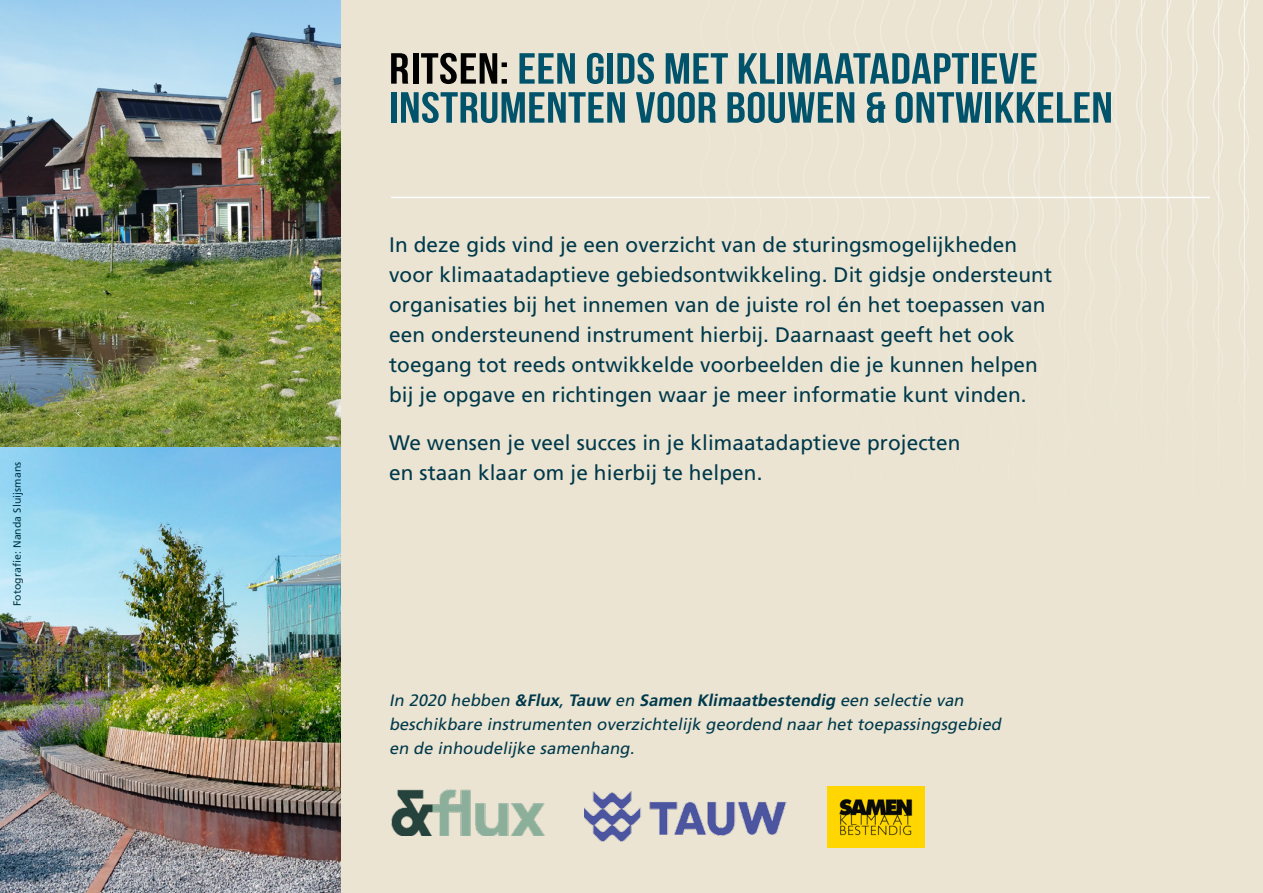
<style>
.page{position:relative;width:1263px;height:893px;background:#fff}
.page>*{position:absolute;margin:0;border:0;box-sizing:border-box;transform-origin:0 0}
.A_KOP{font:43.5px/39px "Bebas Neue";letter-spacing:.005em;color:#00536b;scale:1.16 1}
.B_INTRO{font:21px/30px "Frutiger";letter-spacing:.005em;color:#00394b}
.C_PLATTE_TEKST{font:italic 16.5px/24px "Frutiger";color:#00394b}
.C_PLATTE_TEKST-2{font:10.5px "Frutiger";letter-spacing:.005em;color:#00394b}
.s1{color:#000}
.s2{font-weight:700}
</style>
<div class="page">
<img style="left:0;top:0;width:1263px;height:893px">
<hr style="left:391px;top:197px;width:819px;height:1px;background:#fff">
<img style="left:391px;top:782px;width:155px;height:54px">
<img style="left:584px;top:781px;width:210px;height:67px">
<img style="left:827px;top:787px;width:97px;height:60px">
<p class="C_PLATTE_TEKST-2" style="left:11px;top:606px;width:146px;rotate:-90deg">Fotografie: Nanda Sluijsmans</p>
<p class="A_KOP" style="left:389px;top:49px;width:625px"><span class="s1">RITSEN:</span> EEN GIDS MET KLIMAATADAPTIEVE<br>INSTRUMENTEN VOOR BOUWEN &amp; ONTWIKKELEN</p>
<p class="B_INTRO" style="left:389px;top:230px;width:665px">In deze gids vind je een overzicht van de sturingsmogelijkheden voor klimaatadaptieve gebiedsontwikkeling. Dit gidsje ondersteunt organisaties bij het innemen van de juiste rol én het toepassen van een ondersteunend instrument hierbij. Daarnaast geeft het ook toegang tot reeds ontwikkelde voorbeelden die je kunnen helpen bij je opgave en richtingen waar je meer informatie kunt vinden.</p>
<p class="B_INTRO" style="left:389px;top:428px;width:573px">We wensen je veel succes in je klimaatadaptieve projecten en staan klaar om je hierbij te helpen.</p>
<p class="C_PLATTE_TEKST" style="left:389px;top:688px;width:617px">In 2020 hebben <span class="s2">&amp;Flux</span>, <span class="s2">Tauw</span> en <span class="s2">Samen Klimaatbestendig</span> een selectie van beschikbare instrumenten overzichtelij k geordend naar het toepassingsgebied en de inhoudelijke samenhang.</p>
</div>
